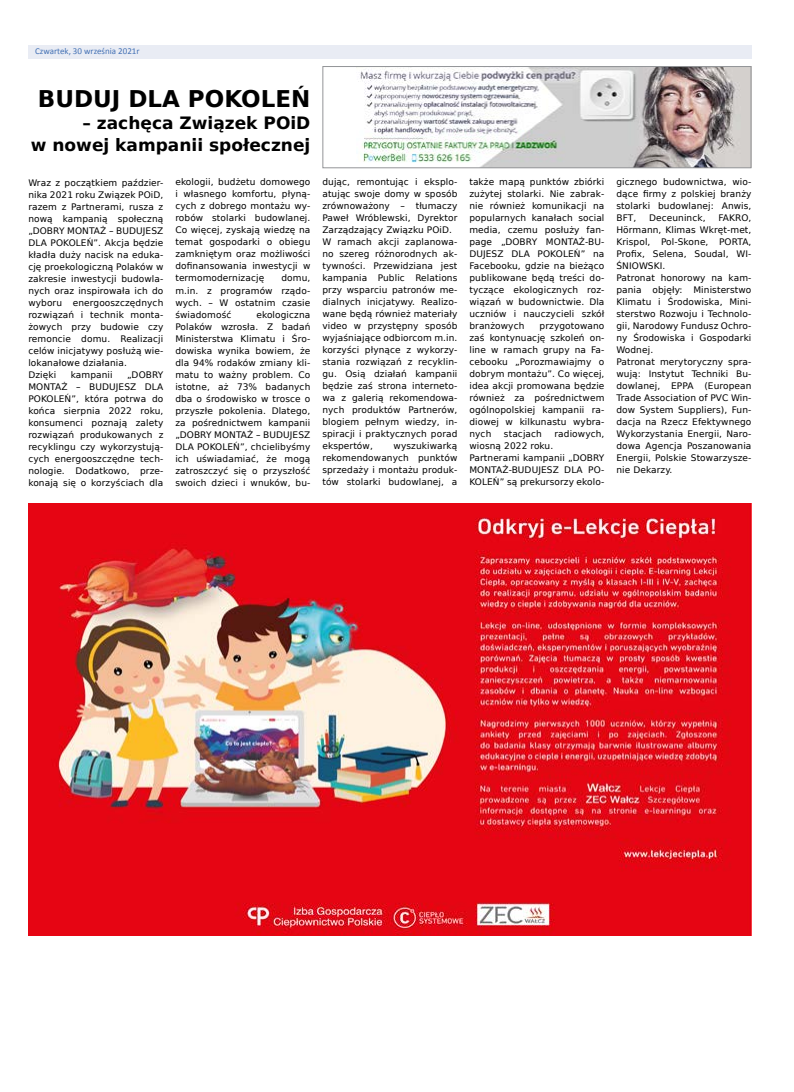
<style>
.page{position:relative;width:794px;height:1092px;background:#fff}
.page>*{position:absolute;margin:0;border:0;box-sizing:border-box;transform-origin:0 0}
.t1{font:700 23px "DejaVu Sans";color:#000}
.t2{font:700 17px/22px "DejaVu Sans";color:#000;text-align:right}
.t3{font:9px/12px "DejaVu Sans";letter-spacing:.01em;color:#000;text-align:justify}
.t4{font:9px "Calibri";color:#4572b5}
</style>
<div class="page">
<div style="left:28px;top:45px;width:723px;height:14px;background:#e9ecf4"></div>
<img style="left:28px;top:503px;width:723px;height:432px">
<img style="left:360px;top:68px;width:389px;height:98px">
<div style="left:322px;top:66px;width:429px;height:102px;border:1px solid #939598"></div>
<p class="t4" style="left:35px;top:45px;width:106px">Czwartek, 30 września 2021r</p>
<h1 class="t1" style="left:38px;top:80px;width:274px">BUDUJ DLA POKOLEŃ</h1>
<h2 class="t2" style="left:31px;top:112px;width:281px">– zachęca Związek POiD<br>w nowej kampanii społecznej</h2>
<p class="t3" style="left:28px;top:176px;width:136px;text-align:left">Wraz z początkiem paździer&shy;nika 2021 roku Związek POiD, razem z Partnerami, rusza z nową kampanią społeczną „DOBRY MONTAŻ – BUDUJESZ<br>DLA POKOLEŃ”. Akcja będzie kładła duży nacisk na eduka&shy;cję proekologiczną Polaków w zakresie inwestycji budowla&shy;nych oraz inspirowała ich do wyboru energooszczędnych rozwiązań i technik monta&shy;żowych przy budowie czy remoncie domu. Realizacji celów inicjatywy posłużą wie&shy;lokanałowe działania.<br>Dzięki</p>
<p class="t3" style="left:71px;top:368px;width:43px">kampanii</p>
<p class="t3" style="left:28px;top:368px;width:137px;text-indent:99px">„DOBRY MONTAŻ – BUDUJESZ DLA POKOLEŃ”, która potrwa do końca sierpnia 2022 roku, konsumenci poznają zalety rozwiązań produkowanych z recyklingu czy wykorzystują&shy;cych energooszczędne tech&shy;nologie. Dodatkowo, prze&shy;konają się o korzyściach dla</p>
<p class="t3" style="left:175px;top:176px;width:136px">ekologii, budżetu domowego i własnego komfortu, płyną&shy;cych z dobrego montażu wy&shy;robów stolarki budowlanej.<br>Co więcej, zyskają wiedzę na temat gospodarki o obiegu zamkniętym oraz możliwości dofinansowania inwestycji w termomodernizację</p>
<p class="t3" style="left:175px;top:272px;width:136px;text-indent:106px">domu, m.in. z programów rządo&shy;wych. – W ostatnim czasie świadomość</p>
<p class="t3" style="left:175px;top:308px;width:136px;text-indent:81px">ekologiczna Polaków wzrosła. Z badań Ministerstwa Klimatu i Śro&shy;dowiska wynika bowiem, że dla 94% rodaków zmiany kli&shy;matu to ważny problem. Co istotne, aż 73% badanych dba o środowisko w trosce o przyszłe pokolenia. Dlatego, za pośrednictwem kampanii „DOBRY MONTAŻ – BUDUJESZ DLA POKOLEŃ”, chcielibyśmy ich uświadamiać, że mogą zatroszczyć się o przyszłość swoich dzieci i wnuków, bu-</p>
<p class="t3" style="left:322px;top:176px;width:136px;text-align:left">dując, remontując i eksplo&shy;atując swoje domy w sposób zrównoważony – tłumaczy<br>Paweł Wróblewski, Dyrektor<br>Zarządzający Związku POiD.<br>W ramach akcji zaplanowa&shy;no szereg różnorodnych ak&shy;tywności. Przewidziana jest kampania Public Relations przy wsparciu patronów me&shy;dialnych inicjatywy. Realizo&shy;wane będą również materiały video w przystępny sposób wyjaśniające odbiorcom m.in. korzyści płynące z wykorzy&shy;stania rozwiązań z recyklin&shy;gu. Osią działań kampanii będzie zaś strona interneto&shy;wa z galerią rekomendowa&shy;nych produktów Partnerów, blogiem pełnym wiedzy, in&shy;spiracji i praktycznych porad ekspertów,</p>
<p class="t3" style="left:322px;top:440px;width:136px;text-indent:71px">wyszukiwarką rekomendowanych punktów sprzedaży i montażu produk&shy;tów stolarki budowlanej, a</p>
<p class="t3" style="left:469px;top:176px;width:137px">także mapą punktów zbiórki zużytej stolarki. Nie zabrak&shy;nie również komunikacji na popularnych kanałach social media, czemu posłuży fan&shy;page „DOBRY MONTAŻ-BU-DUJESZ DLA POKOLEŃ” na Facebooku, gdzie na bieżąco publikowane będą treści do&shy;tyczące ekologicznych roz&shy;wiązań w budownictwie. Dla uczniów i nauczycieli szkół branżowych</p>
<p class="t3" style="left:469px;top:320px;width:136px;text-indent:70px">przygotowano zaś kontynuację szkoleń on&shy;line w ramach grupy na Fa&shy;cebooku „Porozmawiajmy o dobrym montażu”. Co więcej, idea akcji promowana będzie również za pośrednictwem ogólnopolskiej kampanii ra&shy;diowej w kilkunastu wybra&shy;nych</p>
<p class="t3" style="left:504px;top:428px;width:39px">stacjach</p>
<p class="t3" style="left:554px;top:428px;width:51px">radiowych,</p>
<p class="t3" style="left:469px;top:440px;width:136px;text-align:left">wiosną 2022 roku.<br>Partnerami kampanii „DOBRY<br>MONTAŻ-BUDUJESZ DLA PO-<br>KOLEŃ” są prekursorzy ekolo-</p>
<p class="t3" style="left:616px;top:176px;width:136px">gicznego budownictwa, wio&shy;dące firmy z polskiej branży stolarki budowlanej: Anwis, BFT,</p>
<p class="t3" style="left:649px;top:212px;width:58px">Deceuninck,</p>
<p class="t3" style="left:616px;top:212px;width:136px;text-align:left;text-indent:102px">FAKRO,<br>Hörmann, Klimas Wkręt-met,<br>Krispol, Pol-Skone, PORTA,<br>Profix, Selena, Soudal, WI-<br>ŚNIOWSKI.<br>Patronat honorowy na kam&shy;pania objęły: Ministerstwo<br>Klimatu i Środowiska, Mini&shy;sterstwo Rozwoju i Technolo&shy;gii, Narodowy Fundusz Ochro&shy;ny Środowiska i Gospodarki<br>Wodnej.<br>Patronat merytoryczny spra&shy;wują: Instytut Techniki Bu&shy;dowlanej, EPPA (European<br>Trade Association of PVC Win&shy;dow System Suppliers), Fun&shy;dacja na Rzecz Efektywnego<br>Wykorzystania Energii, Naro&shy;dowa Agencja Poszanowania<br>Energii, Polskie Stowarzysze&shy;nie Dekarzy.</p>
</div>
